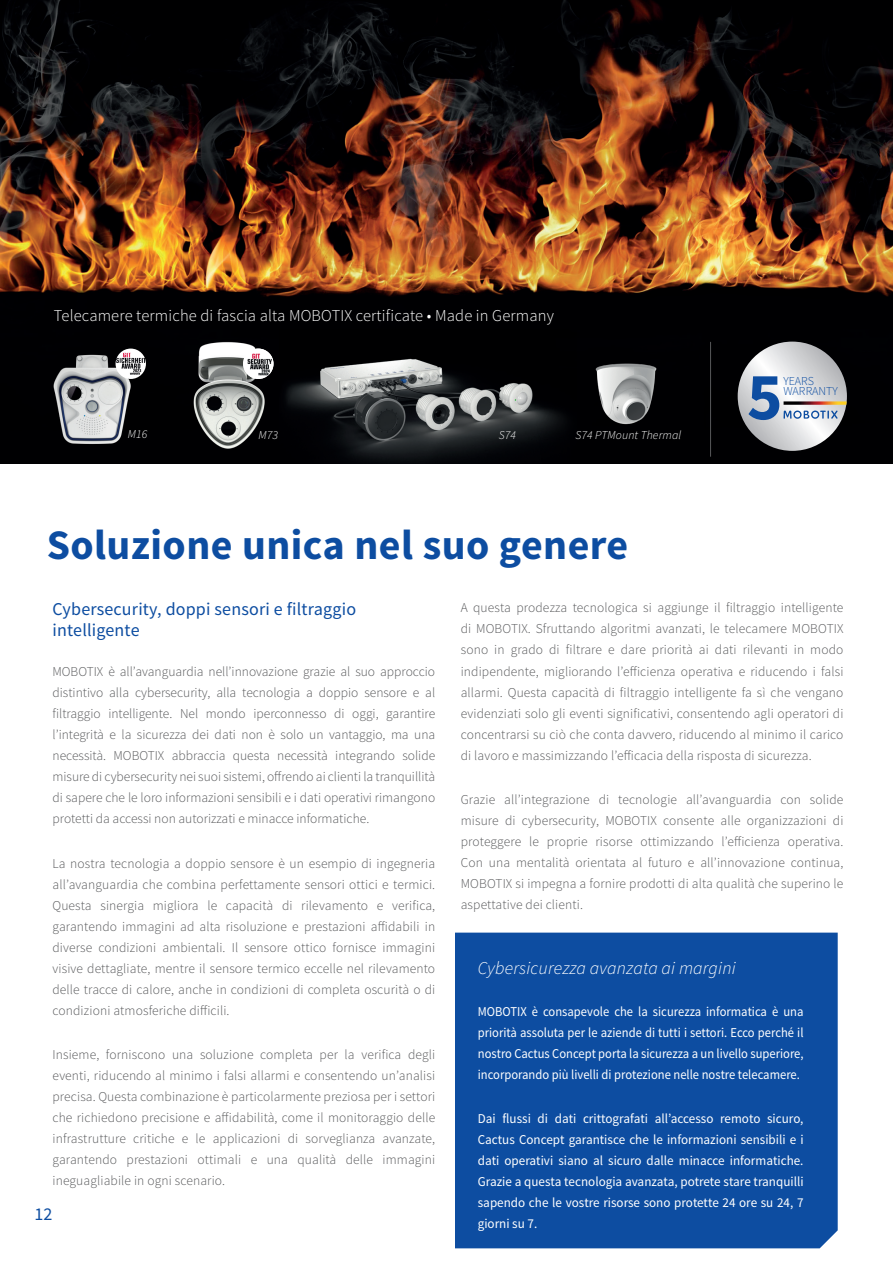
<style>
.page{position:relative;width:893px;height:1263px;background:#fff}
.page>*{position:absolute;margin:0;border:0;box-sizing:border-box;transform-origin:0 0}
.t1{font:700 67.5px "Source Sans Pro";color:#0d4da1}
.t2{font:700 42px "Source Sans Pro";letter-spacing:.01em;color:#0d4da1}
.t3{font:18px/21px "Source Sans Pro";letter-spacing:.01em;color:#0d4da1}
.t4{font:italic 300 18px "Source Sans Pro";letter-spacing:.01em;color:#fff}
.t5{font:300 16.5px "Source Sans Pro";letter-spacing:.01em;color:#fff}
.t6{font:300 13.5px/21px "Source Sans Pro";letter-spacing:.01em;color:#57585a;text-align:justify}
.t7{font:13.5px/21px "Source Sans Pro";color:#fff;text-align:justify}
.t8{font:13.5px/21px "Source Sans Pro";color:#fff;text-align:justify;scale:.93 1}
.t9{font:300 12.15px/10.8px "Source Sans Pro";color:#0d4da1}
.t10{font:italic 300 12px "Source Sans Pro";letter-spacing:.01em;color:#fff}
</style>
<div class="page">
<img style="left:0;top:0;width:893px;height:463px">
<div style="left:455px;top:933px;width:383px;height:315px;background:#0d4da1"></div>
<img style="left:279px;top:329px;width:297px;height:134px">
<img style="left:53px;top:352px;width:79px;height:95px">
<img style="left:189px;top:335px;width:80px;height:122px">
<svg style="left:738px;top:342px;width:109px;height:109px"></svg>
<svg style="left:783px;top:410px;width:54px;height:9px"></svg>
<img style="left:784px;top:401px;width:63px;height:4px">
<hr style="left:710px;top:342px;width:1px;height:115px;background:#57585a">
<img style="left:555px;top:361px;width:128px;height:71px">
<svg style="left:116px;top:349px;width:30px;height:30px"></svg>
<img style="left:116px;top:353px;width:29px;height:22px">
<img style="left:243px;top:349px;width:31px;height:30px;border-radius:15px">
<p class="t5" style="left:54px;top:306px;width:502px">Telecamere termiche di fascia alta MOBOTIX certificate • Made in Germany</p>
<p class="t10" style="left:128px;top:426px;width:21px">M16</p>
<p class="t10" style="left:259px;top:427px;width:21px">M73</p>
<p class="t10" style="left:499px;top:427px;width:19px">S74</p>
<p class="t10" style="left:575px;top:427px;width:107px">S74 PTMount Thermal</p>
<h2 class="t2" style="left:47px;top:518px;width:583px">Soluzione unica nel suo genere</h2>
<h1 class="t1" style="left:747px;top:353px;width:37px">5</h1>
<p class="t9" style="left:783px;top:375px;width:56px">YEARS<br>WARRANTY</p>
<h3 class="t3" style="left:53px;top:599px;width:305px">Cybersecurity, doppi sensori e filtraggio intelligente</h3>
<p class="t6" style="left:53px;top:661px;width:384px">MOBOTIX è all’avanguardia nell’innovazione grazie al suo approccio distintivo alla cybersecurity, alla tecnologia a doppio sensore e al filtraggio intelligente. Nel mondo iperconnesso di oggi, garantire l’integrità e la sicurezza dei dati non è solo un vantaggio, ma una necessità. MOBOTIX abbraccia questa necessità integrando solide misure di cybersecurity nei suoi sistemi, offrendo ai clienti la tranquillità di sapere che le loro informazioni sensibili e i dati operativi rimangono protetti da accessi non autorizzati e minacce informatiche.</p>
<p class="t6" style="left:53px;top:853px;width:384px">La nostra tecnologia a doppio sensore è un esempio di ingegneria all’avanguardia che combina perfettamente sensori ottici e termici.<br>Questa sinergia migliora le capacità di rilevamento e verifica, garantendo immagini ad alta risoluzione e prestazioni affidabili in diverse condizioni ambientali. Il sensore ottico fornisce immagini visive dettagliate, mentre il sensore termico eccelle nel rilevamento delle tracce di calore, anche in condizioni di completa oscurità o di condizioni atmosferiche difficili.</p>
<p class="t6" style="left:53px;top:1044px;width:384px">Insieme, forniscono una soluzione completa per la verifica degli eventi, riducendo al minimo i falsi allarmi e consentendo un’analisi precisa. Questa combinazione è particolarmente preziosa per i settori che richiedono precisione e affidabilità, come il monitoraggio delle infrastrutture critiche e le applicazioni di sorveglianza avanzate, garantendo prestazioni ottimali e una qualità delle immagini ineguagliabile in ogni scenario.</p>
<h3 class="t3" style="left:35px;top:1203px;width:19px">12</h3>
<p class="t6" style="left:461px;top:597px;width:384px">A questa prodezza tecnologica si aggiunge il filtraggio intelligente di MOBOTIX. Sfruttando algoritmi avanzati, le telecamere MOBOTIX sono in grado di filtrare e dare priorità ai dati rilevanti in modo indipendente, migliorando l’efficienza operativa e riducendo i falsi allarmi. Questa capacità di filtraggio intelligente fa sì che vengano evidenziati solo gli eventi significativi, consentendo agli operatori di concentrarsi su ciò che conta davvero, riducendo al minimo il carico di lavoro e massimizzando l’efficacia della risposta di sicurezza.</p>
<p class="t6" style="left:461px;top:789px;width:384px">Grazie all’integrazione di tecnologie all’avanguardia con solide misure di cybersecurity, MOBOTIX consente alle organizzazioni di proteggere le proprie risorse ottimizzando l’efficienza operativa.<br>Con una mentalità orientata al futuro e all’innovazione continua, MOBOTIX si impegna a fornire prodotti di alta qualità che superino le aspettative dei clienti.</p>
<h3 class="t4" style="left:478px;top:957px;width:259px">Cybersicurezza avanzata ai margini</h3>
<p class="t8" style="left:478px;top:1001px;width:352px">MOBOTIX è consapevole che la sicurezza informatica è una priorità assoluta per le aziende di tutti i settori. Ecco perché il nostro Cactus Concept porta la sicurezza a un livello superiore, incorporando più livelli di protezione nelle nostre telecamere.</p>
<p class="t7" style="left:478px;top:1108px;width:327px">Dai flussi di dati crittografati all’accesso remoto sicuro, Cactus Concept garantisce che le informazioni sensibili e i dati operativi siano al sicuro dalle minacce informatiche.<br>Grazie a questa tecnologia avanzata, potrete stare tranquilli sapendo che le vostre risorse sono protette 24 ore su 24, 7 giorni su 7.</p>
</div>
